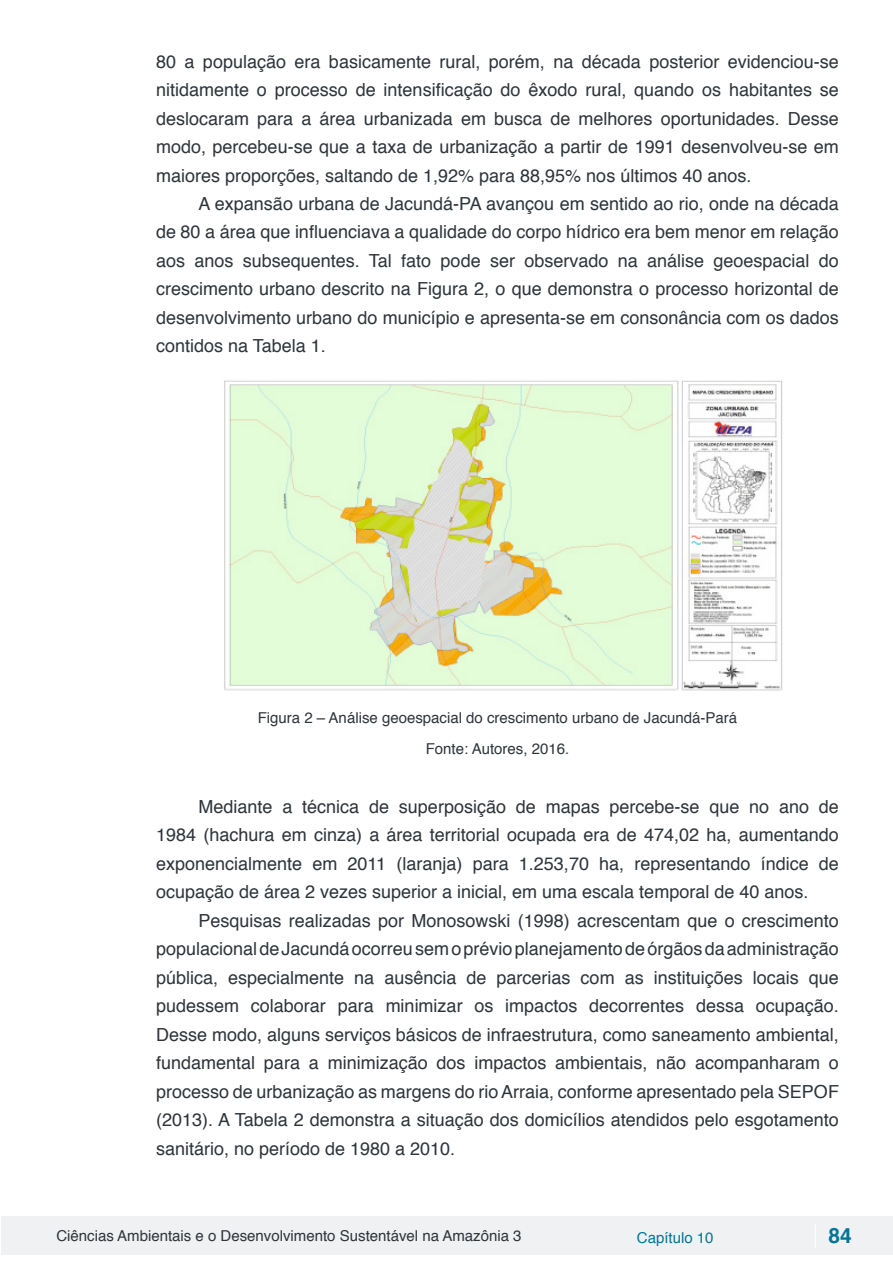
<style>
.page{position:relative;width:893px;height:1263px;background:#fff}
.page>*{position:absolute;margin:0;border:0;box-sizing:border-box;transform-origin:0 0}
.t1{font:700 21px "Helvetica";color:#007699}
.t2{font:18px/28.5px "Helvetica";color:#2d343a;text-align:justify}
.t3{font:15px/30.8px "Helvetica";color:#2d343a;text-align:center}
.t4{font:15px "Helvetica";color:#007699}
</style>
<div class="page">
<div style="left:1px;top:1216px;width:891px;height:38px;background:#f0f1f2"></div>
<svg style="left:815px;top:1224px;width:1px;height:24px"></svg>
<img style="left:224px;top:380px;width:558px;height:311px">
<p class="t2" style="left:156px;top:47px;width:684px">80 a população era basicamente rural, porém, na década posterior evidenciou-se nitidamente o processo de intensificação do êxodo rural, quando os habitantes se deslocaram para a área urbanizada em busca de melhores oportunidades. Desse modo, percebeu-se que a taxa de urbanização a partir de 1991 desenvolveu-se em maiores proporções, saltando de 1,92% para 88,95% nos últimos 40 anos.</p>
<p class="t2" style="left:156px;top:190px;width:684px;text-indent:43px">A expansão urbana de Jacundá-PA avançou em sentido ao rio, onde na década de 80 a área que influenciava a qualidade do corpo hídrico era bem menor em relação aos anos subsequentes. Tal fato pode ser observado na análise geoespacial do crescimento urbano descrito na Figura 2, o que demonstra o processo horizontal de desenvolvimento urbano do município e apresenta-se em consonância com os dados contidos na Tabela 1.</p>
<p class="t3" style="left:258px;top:702px;width:481px">Figura 2 – Análise geoespacial do crescimento urbano de Jacundá-Pará<br>Fonte: Autores, 2016.</p>
<p class="t2" style="left:156px;top:793px;width:684px;text-indent:43px">Mediante a técnica de superposição de mapas percebe-se que no ano de 1984 (hachura em cinza) a área territorial ocupada era de 474,02 ha, aumentando exponencialmente em 2011 (laranja) para 1.253,70 ha, representando índice de ocupação de área 2 vezes superior a inicial, em uma escala temporal de 40 anos.</p>
<p class="t2" style="left:156px;top:907px;width:684px;text-indent:43px">Pesquisas realizadas por Monosowski (1998) acrescentam que o crescimento populacional de Jacundá ocorreu sem o prévio planejamento de órgãos da administração pública, especialmente na ausência de parcerias com as instituições locais que pudessem colaborar para minimizar os impactos decorrentes dessa ocupação.<br>Desse modo, alguns serviços básicos de infraestrutura, como saneamento ambiental, fundamental para a minimização dos impactos ambientais, não acompanharam o processo de urbanização as margens do rio Arraia, conforme apresentado pela SEPOF (2013). A Tabela 2 demonstra a situação dos domicílios atendidos pelo esgotamento sanitário, no período de 1980 a 2010.</p>
<p class="t3" style="left:56px;top:1220px;width:467px">Ciências Ambientais e o Desenvolvimento Sustentável na Amazônia 3</p>
<p class="t4" style="left:637px;top:1226px;width:78px">Capítulo 10</p>
<p class="t1" style="left:828px;top:1219px;width:25px">84</p>
</div>
